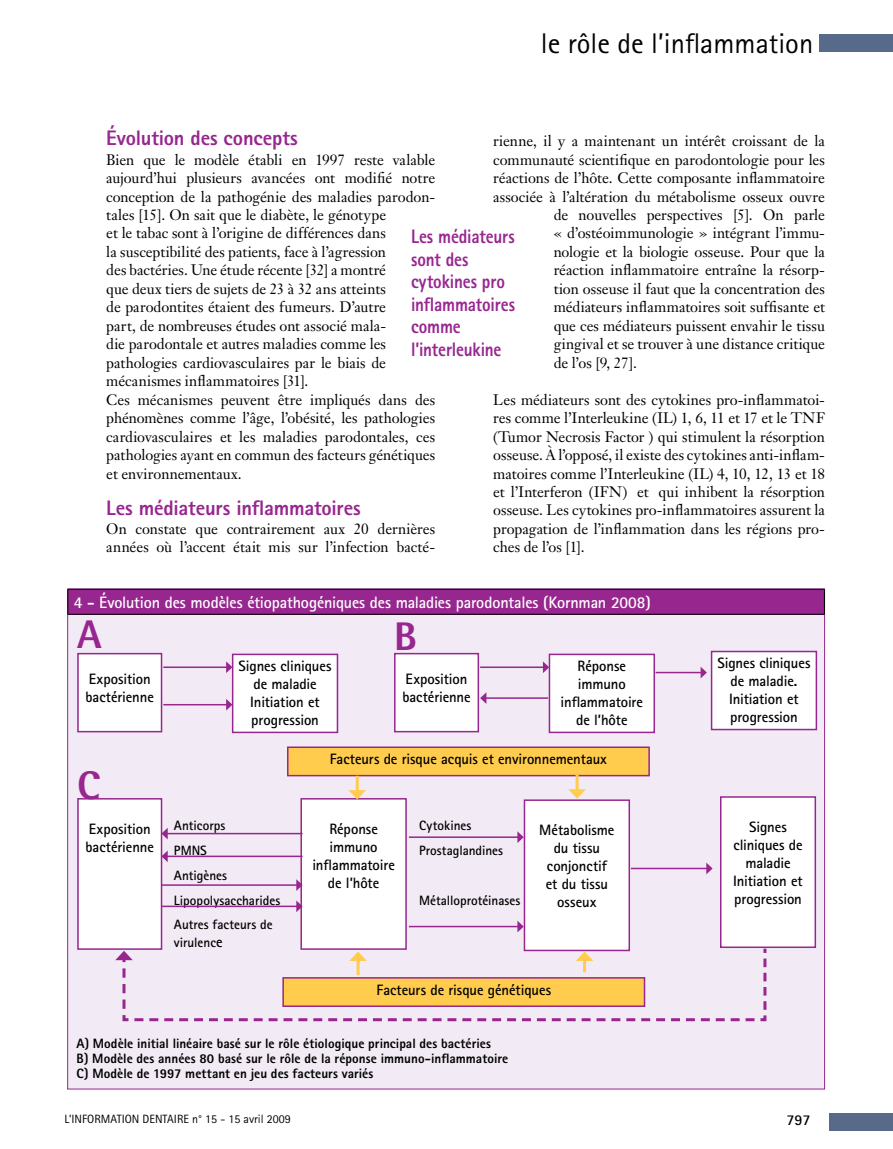
<style>
.page{position:relative;width:893px;height:1149px;background:#fff}
.page>*{position:absolute;margin:0;border:0;box-sizing:border-box;transform-origin:0 0}
.t1{font:800 39.9px "Rotis Semi Sans";color:#97268f}
.t2{font:28.5px "Rotis Sans Serif";color:#000}
.t3{font:800 21px "Rotis Sans Serif";letter-spacing:-.01em;color:#97268f}
.t4{font:800 19.5px/22.5px "Rotis Sans Serif";letter-spacing:-.01em;color:#97268f;scale:.88 1}
.t5{font:700 16.5px "Rotis Sans Serif";letter-spacing:-.01em;color:#fff}
.t6{font:15px/18.5px "Janson Text";color:#000}
.t7{font:700 15px/18px "Rotis Sans Serif";letter-spacing:-.005em;color:#000;text-align:center}
.t8{font:800 13.5px/15px "Rotis Sans Serif";color:#000}
.t9{font:700 13.5px/24.8px "Rotis Sans Serif";color:#000}
.t10{font:12px "Rotis Sans Serif";color:#000}
.s1{font-size:15px}
</style>
<div class="page">
<div style="left:819px;top:34px;width:74px;height:17px;background:#576a89"></div>
<div style="left:830px;top:1113px;width:63px;height:17px;background:#576a89"></div>
<div style="left:67px;top:588px;width:758px;height:501px;background:#f2eaf4;border:1px solid #97268f"></div>
<div style="left:68px;top:589px;width:756px;height:25px;background:#97268f"></div>
<hr style="left:68px;top:588px;width:757px;height:1px;background:#000">
<svg style="left:68px;top:589px;width:1px;height:25px"></svg>
<svg style="left:824px;top:589px;width:1px;height:25px"></svg>
<hr style="left:68px;top:614px;width:757px;height:1px;background:#000">
<div style="left:78px;top:653px;width:84px;height:78px;background:#fff"></div>
<div style="left:77px;top:652px;width:85px;height:80px;border:2px solid #97268f"></div>
<div style="left:395px;top:653px;width:83px;height:78px;background:#fff"></div>
<div style="left:394px;top:652px;width:85px;height:80px;border:2px solid #97268f"></div>
<div style="left:233px;top:654px;width:104px;height:78px;background:#fff"></div>
<div style="left:232px;top:653px;width:106px;height:80px;border:2px solid #97268f"></div>
<div style="left:78px;top:798px;width:84px;height:150px;background:#fff"></div>
<div style="left:77px;top:797px;width:85px;height:152px;border:2px solid #97268f"></div>
<div style="left:301px;top:798px;width:105px;height:150px;background:#fff"></div>
<div style="left:300px;top:797px;width:107px;height:152px;border:2px solid #97268f"></div>
<div style="left:524px;top:800px;width:105px;height:150px;background:#fff"></div>
<div style="left:524px;top:799px;width:106px;height:151px;border:2px solid #97268f"></div>
<div style="left:721px;top:796px;width:94px;height:150px;background:#fff"></div>
<div style="left:720px;top:796px;width:96px;height:151px;border:2px solid #97268f"></div>
<div style="left:549px;top:654px;width:105px;height:78px;background:#fff"></div>
<div style="left:549px;top:653px;width:106px;height:80px;border:2px solid #97268f"></div>
<div style="left:288px;top:747px;width:361px;height:28px;background:#ffcc4e"></div>
<div style="left:287px;top:746px;width:363px;height:30px;border:2px solid #97268f"></div>
<div style="left:712px;top:651px;width:104px;height:78px;background:#fff"></div>
<div style="left:711px;top:650px;width:106px;height:80px;border:2px solid #97268f"></div>
<hr style="left:163px;top:666px;width:64px;height:1px;background:#97268f">
<svg style="left:226px;top:661px;width:6px;height:12px"></svg>
<hr style="left:480px;top:666px;width:64px;height:1px;background:#97268f">
<svg style="left:543px;top:661px;width:6px;height:12px"></svg>
<hr style="left:655px;top:671px;width:46px;height:2px;background:#97268f">
<svg style="left:701px;top:667px;width:6px;height:11px"></svg>
<hr style="left:486px;top:697px;width:62px;height:1px;background:#97268f">
<svg style="left:480px;top:692px;width:6px;height:11px"></svg>
<hr style="left:161px;top:884px;width:136px;height:1px;background:#97268f">
<svg style="left:296px;top:878px;width:7px;height:12px"></svg>
<hr style="left:167px;top:855px;width:136px;height:1px;background:#97268f">
<svg style="left:161px;top:850px;width:7px;height:12px"></svg>
<hr style="left:167px;top:832px;width:136px;height:2px;background:#97268f">
<svg style="left:161px;top:827px;width:7px;height:12px"></svg>
<hr style="left:161px;top:905px;width:136px;height:1px;background:#97268f">
<svg style="left:296px;top:900px;width:7px;height:11px"></svg>
<hr style="left:409px;top:836px;width:109px;height:1px;background:#97268f">
<svg style="left:517px;top:831px;width:7px;height:11px"></svg>
<hr style="left:409px;top:925px;width:109px;height:2px;background:#97268f">
<svg style="left:517px;top:920px;width:7px;height:12px"></svg>
<hr style="left:631px;top:867px;width:76px;height:2px;background:#97268f">
<svg style="left:706px;top:862px;width:7px;height:12px"></svg>
<hr style="left:163px;top:703px;width:64px;height:2px;background:#97268f">
<svg style="left:226px;top:698px;width:6px;height:12px"></svg>
<hr style="left:356px;top:775px;width:3px;height:17px;background:#ffcc4e">
<svg style="left:348px;top:789px;width:18px;height:10px"></svg>
<hr style="left:576px;top:774px;width:3px;height:17px;background:#ffcc4e">
<svg style="left:568px;top:789px;width:18px;height:9px"></svg>
<svg style="left:121px;top:945px;width:647px;height:77px"></svg>
<svg style="left:115px;top:950px;width:18px;height:58px"></svg>
<h2 class="t2" style="left:541px;top:26px;width:274px">le rôle de l’inflammation</h2>
<h3 class="t3" style="left:106px;top:125px;width:193px">Évolution des concepts</h3>
<p class="t6" style="left:106px;top:150px;width:330px">Bien que le modèle établi en 1997 reste valable aujourd’hui plusieurs avancées ont modifié notre conception de la pathogénie des maladies parodon&shy;tales [15]. On sait que le diabète, le génotype<br>et le tabac sont à l’origine de différences dans<br>la susceptibilité des patients, face à l’agression<br>des bactéries. Une étude récente [32] a montré<br>que deux tiers de sujets de 23 à 32 ans atteints<br>de parodontites étaient des fumeurs. D’autre<br>part, de nombreuses études ont associé mala-<br>die parodontale et autres maladies comme les pathologies cardiovasculaires par le biais de mécanismes inflammatoires [31].<br>Ces mécanismes peuvent être impliqués dans des phénomènes comme l’âge, l’obésité, les pathologies cardiovasculaires et les maladies parodontales, ces pathologies ayant en commun des facteurs génétiques et environnementaux.</p>
<h3 class="t3" style="left:106px;top:494px;width:256px">Les médiateurs inflammatoires</h3>
<p class="t6" style="left:106px;top:519px;width:330px">On constate que contrairement aux 20 dernières années où l’accent était mis sur l’infection bacté-</p>
<p class="t6" style="left:493px;top:131px;width:333px">rienne, il y a maintenant un intérêt croissant de la</p>
<p class="t6" style="left:493px;top:150px;width:333px">communauté scientifique en parodontologie pour les</p>
<p class="t6" style="left:493px;top:168px;width:333px">réactions de l’hôte. Cette composante inflammatoire</p>
<p class="t6" style="left:493px;top:187px;width:333px">associée à l’altération du métabolisme osseux ouvre</p>
<p class="t6" style="left:554px;top:205px;width:273px">de nouvelles perspectives [5]. On parle</p>
<p class="t6" style="left:554px;top:224px;width:273px">« d’ostéoimmunologie » intégrant l’immu-</p>
<p class="t6" style="left:554px;top:242px;width:273px">nologie et la biologie osseuse. Pour que la</p>
<p class="t6" style="left:554px;top:261px;width:273px">réaction inflammatoire entraîne la résorp-</p>
<p class="t6" style="left:554px;top:279px;width:273px">tion osseuse il faut que la concentration des</p>
<p class="t6" style="left:554px;top:298px;width:273px">médiateurs inflammatoires soit suffisante et</p>
<p class="t6" style="left:554px;top:316px;width:273px">que ces médiateurs puissent envahir le tissu</p>
<p class="t6" style="left:554px;top:334px;width:273px">gingival et se trouver à une distance critique</p>
<p class="t6" style="left:554px;top:353px;width:85px">de l’os [9, 27].</p>
<p class="t6" style="left:493px;top:390px;width:333px;text-align:justify">Les médiateurs sont des cytokines pro-inflammatoi&shy;res comme l’Interleukine (IL) 1, 6, 11 et 17 et le TNF (Tumor Necrosis Factor ) qui stimulent la résorption osseuse. À l’opposé, il existe des cytokines anti-inflam&shy;matoires comme l’Interleukine (IL) 4, 10, 12, 13 et 18 et l’Interferon (IFN) et αqui inhibent la résorption osseuse. Les cytokines pro-inflammatoires assurent la propagation de l’inflammation dans les régions pro&shy;ches de l’os [1].</p>
<h3 class="t4" style="left:411px;top:225px;width:120px">Les médiateurs sont des cytokines pro inflammatoires comme l’interleukine</h3>
<p class="t5" style="left:74px;top:592px;width:579px">4 - Évolution des modèles étiopathogéniques des maladies parodontales (Kornman 2008)</p>
<h1 class="t1" style="left:77px;top:609px;width:26px">A</h1>
<h1 class="t1" style="left:394px;top:611px;width:24px">B</h1>
<p class="t7" style="left:561px;top:656px;width:84px">Réponse immuno inflammatoire de l’hôte</p>
<p class="t7" style="left:330px;top:749px;width:279px">Facteurs de risque acquis et environnementaux</p>
<p class="t7" style="left:239px;top:656px;width:94px">Signes cliniques de maladie<br>Initiation et progression</p>
<p class="t7" style="left:86px;top:669px;width:70px;text-align:left">Exposition bactérienne</p>
<p class="t7" style="left:402px;top:669px;width:70px;text-align:left">Exposition bactérienne</p>
<h1 class="t1" style="left:77px;top:760px;width:24px">C</h1>
<p class="t7" style="left:717px;top:653px;width:94px">Signes cliniques de maladie.<br>Initiation et progression</p>
<p class="t9" style="left:174px;top:813px;width:108px">Anticorps<br>PMNS<br>Antigènes<br>Lipopolysaccharides<br>Autres facteurs de</p>
<p class="t9" style="left:174px;top:929px;width:50px">virulenc<span class="s1">e</span></p>
<p class="t7" style="left:86px;top:819px;width:70px;text-align:left">Exposition bactérienne</p>
<p class="t7" style="left:312px;top:819px;width:84px">Réponse immuno inflammatoire de l’hôte</p>
<p class="t9" style="left:419px;top:813px;width:85px">Cytokines<br>Prostaglandines</p>
<p class="t9" style="left:419px;top:887px;width:103px">Métalloprotéinases</p>
<p class="t7" style="left:539px;top:820px;width:77px">Métabolisme du tissu conjonctif et du tissu osseux</p>
<p class="t7" style="left:733px;top:817px;width:71px">Signes cliniques de maladie<br>Initiation et progression</p>
<p class="t7" style="left:376px;top:980px;width:176px">Facteurs de risque génétiques</p>
<p class="t8" style="left:77px;top:1034px;width:433px">A) Modèle initial linéaire basé sur le rôle étiologique principal des bactéries<br>B) Modèle des années 80 basé sur le rôle de la réponse immuno-inflammatoire<br>C) Modèle de 1997 mettant en jeu des facteurs variés</p>
<p class="t10" style="left:65px;top:1111px;width:228px">L’INFORMATION DENTAIRE n° 15 - 15 avril 2009</p>
<p class="t7" style="left:786px;top:1110px;width:26px">797</p>
</div>
